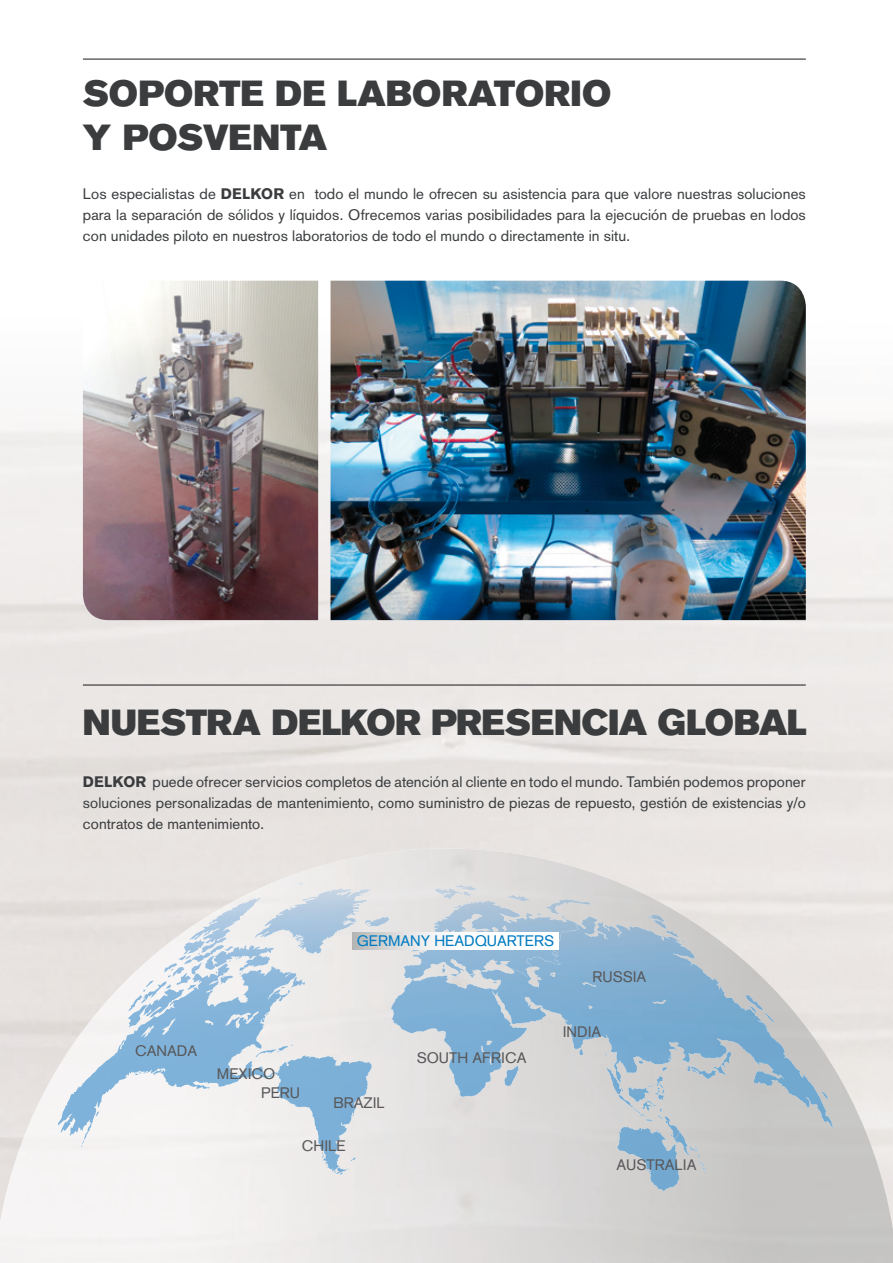
<style>
.page{position:relative;width:893px;height:1263px;background:#fff}
.page>*{position:absolute;margin:0;border:0;box-sizing:border-box;transform-origin:0 0}
.t1{font:36px/43.5px "Akzidenz Grotesk BQ Super";color:#3a3c3e}
.t2{font:15px/21px "Akzidenz Grotesk";letter-spacing:.005em;color:#3a3c3e;text-align:justify}
.t3{font:15px "Akzidenz Grotesk";color:#58585a}
.t4{font:15px "Akzidenz Grotesk";color:#007bc1}
.s1{font-weight:900}
</style>
<div class="page">
<hr style="left:83px;top:59px;width:723px;height:1px;background:#1a171c">
<hr style="left:83px;top:685px;width:723px;height:1px;background:#1a171c">
<img style="left:331px;top:281px;width:475px;height:339px">
<img style="left:83px;top:281px;width:235px;height:339px">
<img style="left:0;top:848px;width:893px;height:415px">
<img style="left:679px;top:1132px;width:10px;height:24px">
<svg style="left:689px;top:1146px;width:17px;height:27px"></svg>
<img style="left:617px;top:1126px;width:62px;height:65px">
<svg style="left:579px;top:1049px;width:4px;height:6px"></svg>
<img style="left:649px;top:914px;width:16px;height:8px">
<svg style="left:647px;top:916px;width:6px;height:3px"></svg>
<img style="left:652px;top:919px;width:14px;height:10px">
<img style="left:665px;top:930px;width:14px;height:8px">
<img style="left:745px;top:995px;width:19px;height:16px">
<svg style="left:765px;top:1012px;width:10px;height:10px"></svg>
<svg style="left:748px;top:1005px;width:8px;height:8px"></svg>
<svg style="left:821px;top:1092px;width:7px;height:7px"></svg>
<img style="left:721px;top:1051px;width:11px;height:16px">
<img style="left:491px;top:916px;width:97px;height:117px">
<svg style="left:713px;top:1065px;width:13px;height:10px"></svg>
<img style="left:690px;top:1066px;width:26px;height:13px">
<svg style="left:687px;top:1066px;width:10px;height:7px"></svg>
<img style="left:628px;top:1087px;width:14px;height:15px">
<img style="left:607px;top:1068px;width:14px;height:26px">
<img style="left:642px;top:1100px;width:15px;height:7px">
<img style="left:664px;top:1116px;width:16px;height:24px">
<img style="left:618px;top:1095px;width:15px;height:13px">
<svg style="left:633px;top:1107px;width:30px;height:15px"></svg>
<svg style="left:639px;top:1060px;width:32px;height:40px"></svg>
<img style="left:391px;top:975px;width:136px;height:122px">
<img style="left:504px;top:1065px;width:15px;height:21px">
<img style="left:546px;top:899px;width:45px;height:15px">
<svg style="left:536px;top:913px;width:6px;height:2px"></svg>
<img style="left:404px;top:900px;width:87px;height:79px">
<img style="left:455px;top:884px;width:23px;height:6px">
<img style="left:507px;top:894px;width:23px;height:7px">
<img style="left:434px;top:888px;width:29px;height:11px">
<svg style="left:435px;top:918px;width:8px;height:5px"></svg>
<svg style="left:456px;top:892px;width:22px;height:15px"></svg>
<svg style="left:451px;top:974px;width:7px;height:5px"></svg>
<svg style="left:399px;top:949px;width:12px;height:1px"></svg>
<img style="left:371px;top:917px;width:18px;height:10px">
<svg style="left:442px;top:964px;width:3px;height:9px"></svg>
<img style="left:276px;top:1055px;width:96px;height:117px">
<svg style="left:334px;top:1167px;width:15px;height:7px"></svg>
<svg style="left:81px;top:1140px;width:3px;height:8px"></svg>
<img style="left:256px;top:888px;width:115px;height:66px">
<svg style="left:296px;top:936px;width:7px;height:5px"></svg>
<svg style="left:278px;top:1044px;width:15px;height:8px"></svg>
<img style="left:183px;top:939px;width:5px;height:14px">
<img style="left:188px;top:898px;width:73px;height:47px">
<img style="left:184px;top:945px;width:21px;height:19px">
<svg style="left:164px;top:953px;width:38px;height:11px"></svg>
<img style="left:205px;top:945px;width:69px;height:19px">
<img style="left:291px;top:976px;width:14px;height:12px">
<svg style="left:281px;top:987px;width:10px;height:6px"></svg>
<img style="left:58px;top:964px;width:220px;height:176px">
<svg style="left:353px;top:932px;width:205px;height:17px"></svg>
<h1 class="t1" style="left:83px;top:72px;width:530px">SOPORTE DE LABORATORIO<br>Y POSVENTA</h1>
<p class="t2" style="left:83px;top:183px;width:724px">Los especialistas de <span class="s1">DELKOR</span> en todo el mundo le ofrecen su asistencia para que valore nuestras soluciones para la separación de sólidos y líquidos. Ofrecemos varias posibilidades para la ejecución de pruebas en lodos con unidades piloto en nuestros laboratorios de todo el mundo o directamente in situ.</p>
<h1 class="t1" style="left:83px;top:700px;width:725px">NUESTRA DELKOR PRESENCIA GLOBAL</h1>
<p class="t2" style="left:83px;top:771px;width:724px"><span class="s1">DELKOR</span> puede ofrecer servicios completos de atención al cliente en todo el mundo. También podemos proponer soluciones personalizadas de mantenimiento, como suministro de piezas de repuesto, gestión de existencias y/o contratos de mantenimiento.</p>
<p class="t3" style="left:135px;top:1042px;width:63px">CANADA</p>
<p class="t4" style="left:357px;top:932px;width:199px">GERMANY HEADQUARTERS</p>
<p class="t3" style="left:592px;top:968px;width:55px">RUSSIA</p>
<p class="t3" style="left:217px;top:1065px;width:60px">MEXICO</p>
<p class="t3" style="left:261px;top:1084px;width:40px">PERU</p>
<p class="t3" style="left:333px;top:1094px;width:53px">BRAZIL</p>
<p class="t3" style="left:302px;top:1137px;width:45px">CHILE</p>
<p class="t3" style="left:417px;top:1049px;width:111px">SOUTH AFRICA</p>
<p class="t3" style="left:563px;top:1022px;width:40px">INDIA</p>
<p class="t3" style="left:617px;top:1156px;width:81px">AUSTRALIA</p>
</div>
